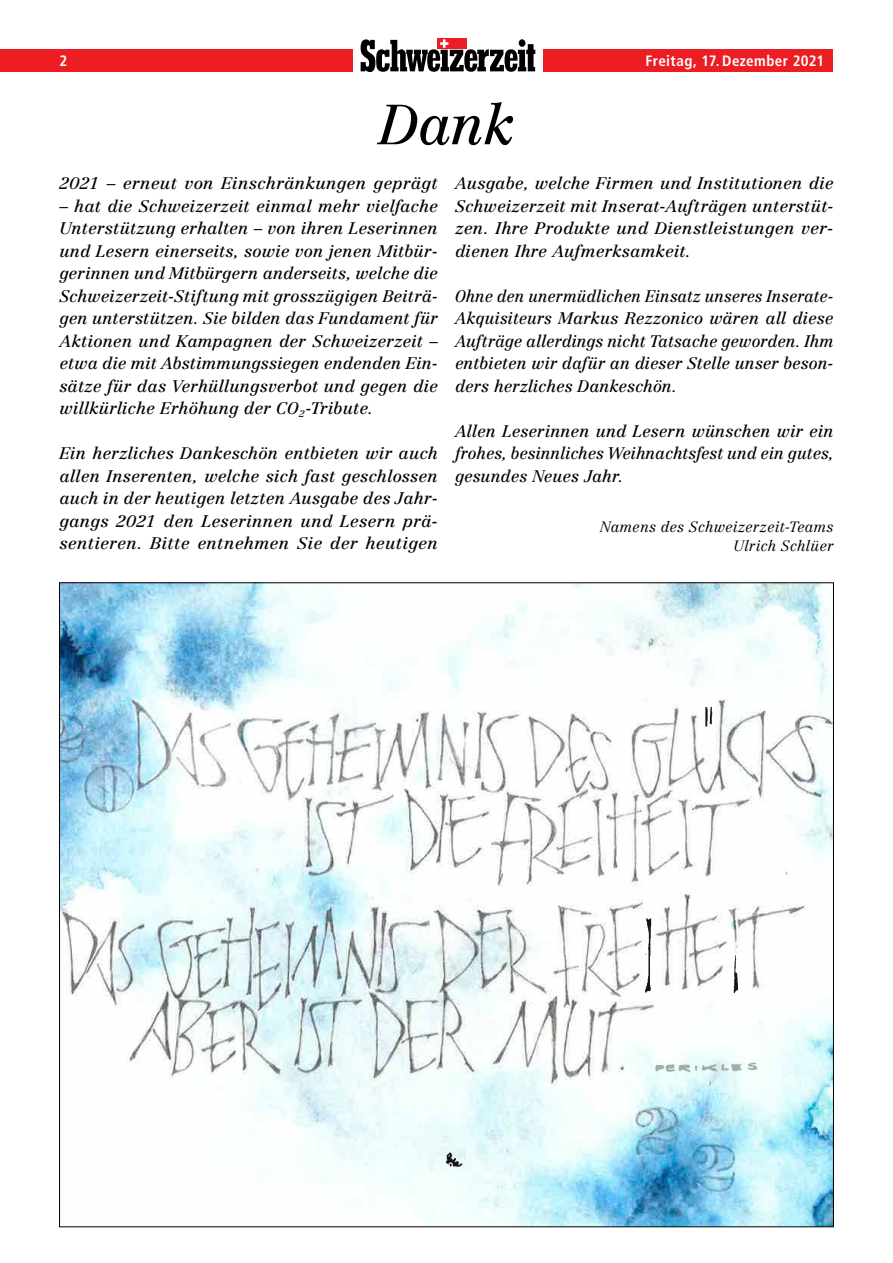
<style>
.page{position:relative;width:893px;height:1263px;background:#fff}
.page>*{position:absolute;margin:0;border:0;box-sizing:border-box;transform-origin:0 0}
.t1{font:italic 55.5px "Centennial CE";color:#000}
.t2{font:italic 16.5px/22.5px "Centennial CE";letter-spacing:.005em;color:#000;text-align:justify}
.t3{font:italic 16.5px/22.5px "Centennial CE";letter-spacing:.005em;color:#000;text-align:justify;scale:.96 1}
.t4{font:italic 16.5px "Centennial CE";letter-spacing:.005em;color:#000;scale:1.05 1}
.t5{font:700 condensed 15px "Frutiger";letter-spacing:.025em;color:#fff}
.t6{font:14.7px/18.8px "Centennial Light Italic Os F";letter-spacing:.005em;color:#000;text-align:right}
</style>
<div class="page">
<div style="left:0;top:50px;width:352px;height:22px;background:#ed1d24"></div>
<div style="left:544px;top:50px;width:289px;height:22px;background:#ed1d24"></div>
<div style="left:437px;top:38px;width:30px;height:11px;background:#ed1d24"></div>
<svg style="left:361px;top:39px;width:174px;height:33px"></svg>
<img style="left:61px;top:585px;width:771px;height:640px">
<img style="left:96px;top:585px;width:722px;height:582px">
<img style="left:648px;top:638px;width:109px;height:447px">
<img style="left:663px;top:585px;width:161px;height:82px">
<img style="left:90px;top:867px;width:231px;height:254px">
<p class="t5" style="left:60px;top:52px;width:9px">2</p>
<p class="t5" style="left:646px;top:52px;width:180px">Freitag, 17. Dezember 2021</p>
<h1 class="t1" style="left:379px;top:91px;width:137px">Dank</h1>
<p class="t4" style="left:59px;top:173px;width:362px">2021 – erneut von Einschränkungen geprägt</p>
<p class="t2" style="left:59px;top:195px;width:380px">– hat die Schweizerzeit einmal mehr vielfache Unterstützung erhalten – von ihren Leserinnen und Lesern einerseits, sowie von jenen Mitbür&shy;gerinnen und Mitbürgern anderseits, welche die Schweizerzeit-Stiftung mit grosszügigen Beiträ&shy;gen unterstützen. Sie bilden das Fundament für Aktionen und Kampagnen der Schweizerzeit – etwa die mit Abstimmungssiegen endenden Ein&shy;sätze für das Verhüllungsverbot und gegen die willkürliche Erhöhung der CO<sub>2</sub>-Tribute.</p>
<p class="t2" style="left:59px;top:442px;width:380px">Ein herzliches Dankeschön entbieten wir auch allen Inserenten, welche sich fast geschlossen auch in der heutigen letzten Ausgabe des Jahr&shy;gangs 2021 den Leserinnen und Lesern prä&shy;sentieren. Bitte entnehmen Sie der heutigen</p>
<p class="t2" style="left:455px;top:172px;width:380px">Ausgabe, welche Firmen und Institutionen die Schweizerzeit mit Inserat-Aufträgen unterstüt&shy;zen. Ihre Produkte und Dienstleistungen ver&shy;dienen Ihre Aufmerksamkeit.</p>
<p class="t3" style="left:455px;top:285px;width:396px">Ohne den unermüdlichen Einsatz unseres Inserate-Akquisiteurs Markus Rezzonico wären all diese Aufträge allerdings nicht Tatsache geworden. Ihm entbieten wir dafür an dieser Stelle unser beson&shy;ders herzliches Dankeschön.</p>
<p class="t2" style="left:455px;top:420px;width:380px">Allen Leserinnen und Lesern wünschen wir ein frohes, besinnliches Weihnachtsfest und ein gutes, gesundes Neues Jahr.</p>
<p class="t6" style="left:600px;top:517px;width:235px">Namens des Schweizerzeit-Teams<br>Ulrich Schlüer</p>
</div>
